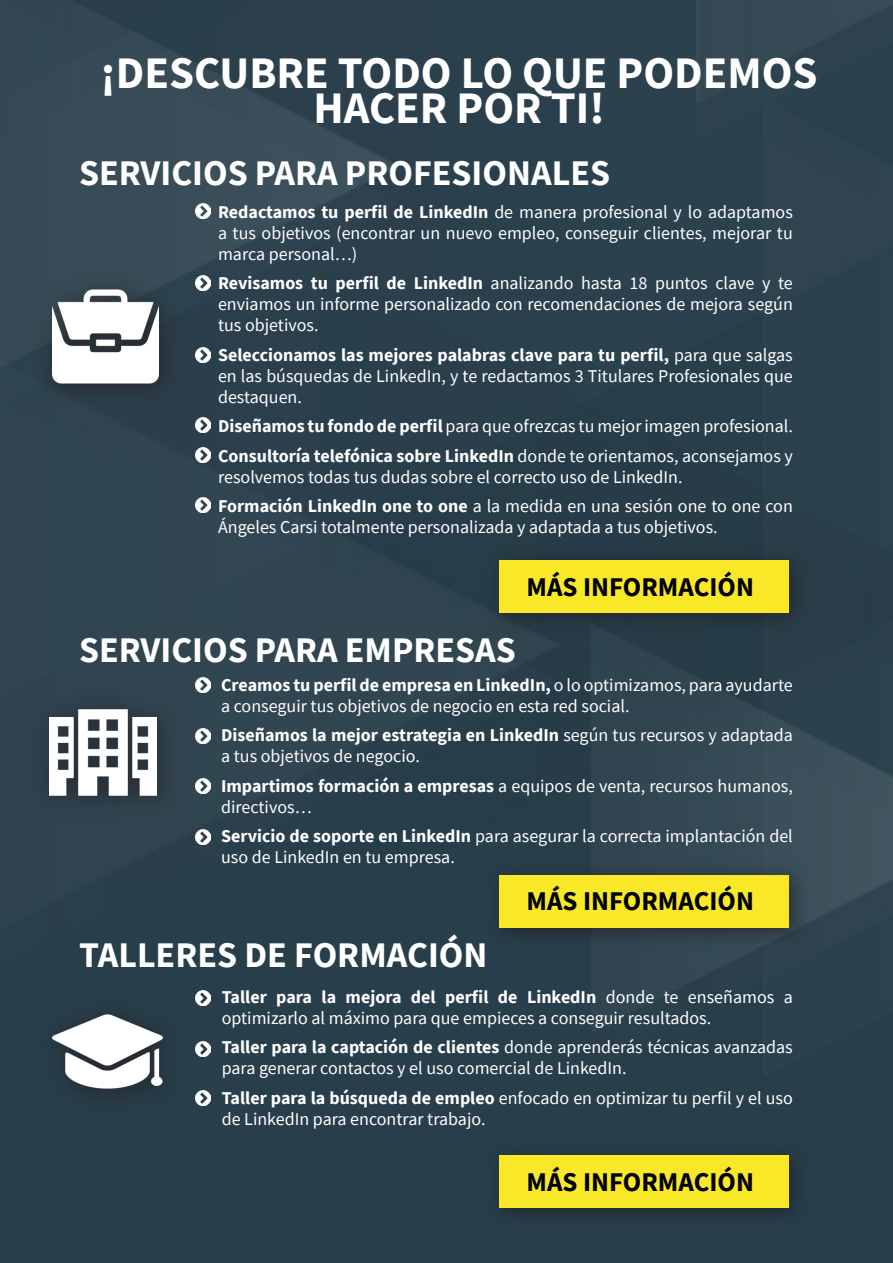
<style>
.page{position:relative;width:893px;height:1263px;background:#fff}
.page>*{position:absolute;margin:0;border:0;box-sizing:border-box;transform-origin:0 0}
.bullet_points_2{font:700 45px "Source Sans Pro";color:#fff}
.bullet_points_2-2{font:700 36px "Source Sans Pro";color:#fff}
.bullet_points_2-3{font:700 27px "Source Sans Pro";color:#000}
.bullet_points_2-4{font:18px/21px "Source Sans Pro";color:#fff}
.s1{font-weight:700}
</style>
<div class="page">
<img style="left:0;top:0;width:893px;height:1263px">
<div style="left:32px;top:269px;width:154px;height:141px;background:#231f20;opacity:.75"></div>
<img style="left:53px;top:283px;width:106px;height:107px">
<div style="left:34px;top:995px;width:152px;height:119px;background:#273d4a"></div>
<img style="left:53px;top:1014px;width:109px;height:81px">
<div style="left:29px;top:688px;width:154px;height:134px;background:#2f414e"></div>
<img style="left:50px;top:709px;width:106px;height:90px">
<img style="left:196px;top:204px;width:15px;height:15px">
<img style="left:196px;top:276px;width:15px;height:15px">
<img style="left:196px;top:347px;width:15px;height:15px">
<img style="left:196px;top:417px;width:15px;height:15px">
<img style="left:196px;top:447px;width:15px;height:15px">
<img style="left:196px;top:497px;width:15px;height:15px">
<img style="left:195px;top:990px;width:15px;height:15px">
<img style="left:195px;top:1041px;width:15px;height:15px">
<img style="left:195px;top:1090px;width:15px;height:15px">
<img style="left:196px;top:677px;width:15px;height:15px">
<img style="left:196px;top:729px;width:15px;height:15px">
<img style="left:196px;top:779px;width:15px;height:15px">
<img style="left:196px;top:829px;width:15px;height:15px">
<div style="left:484px;top:1140px;width:327px;height:90px;background:#231f20;opacity:.75"></div>
<div style="left:500px;top:1155px;width:289px;height:53px;background:#f9e827"></div>
<div style="left:484px;top:859px;width:327px;height:90px;background:#231f20;opacity:.75"></div>
<div style="left:500px;top:875px;width:289px;height:53px;background:#f9e827"></div>
<div style="left:484px;top:545px;width:327px;height:90px;background:#273944"></div>
<div style="left:500px;top:560px;width:289px;height:53px;background:#f9e827"></div>
<p class="bullet_points_2" style="left:101px;top:42px;width:718px">¡DESCUBRE TODO LO QUE PODEMOS</p>
<p class="bullet_points_2" style="left:313px;top:78px;width:293px">HACER POR TI!</p>
<p class="bullet_points_2-2" style="left:79px;top:149px;width:532px">SERVICIOS PARA PROFESIONALES</p>
<p class="bullet_points_2-4" style="left:218px;top:201px;width:576px;text-align:justify"><span class="s1">Redactamos tu perfil de LinkedIn</span> de manera profesional y lo adaptamos a tus objetivos (encontrar un nuevo empleo, conseguir clientes, mejorar tu marca personal…)</p>
<p class="bullet_points_2-4" style="left:218px;top:273px;width:576px;text-align:justify"><span class="s1">Revisamos tu perfil de LinkedIn</span> analizando hasta 18 puntos clave y te enviamos un informe personalizado con recomendaciones de mejora según tus objetivos.</p>
<p class="bullet_points_2-4" style="left:218px;top:344px;width:576px;text-align:justify"><span class="s1">Seleccionamos las mejores palabras clave para tu perfil,</span> para que salgas en las búsquedas de LinkedIn, y te redactamos 3 Titulares Profesionales que destaquen.</p>
<p class="bullet_points_2-4" style="left:218px;top:416px;width:576px"><span class="s1">Diseñamos tu fondo de perfil</span> para que ofrezcas tu mejor imagen profesional.</p>
<p class="bullet_points_2-4" style="left:218px;top:445px;width:576px"><span class="s1">Consultoría telefónica sobre LinkedIn</span> donde te orientamos, aconsejamos y resolvemos todas tus dudas sobre el correcto uso de LinkedIn.</p>
<p class="bullet_points_2-4" style="left:218px;top:496px;width:576px"><span class="s1">Formación LinkedIn one to one</span> a la medida en una sesión one to one con<br>Ángeles Carsi totalmente personalizada y adaptada a tus objetivos.</p>
<p class="bullet_points_2-3" style="left:526px;top:568px;width:229px">MÁS INFORMACIÓN</p>
<p class="bullet_points_2-2" style="left:79px;top:625px;width:438px">SERVICIOS PARA EMPRESAS</p>
<p class="bullet_points_2-4" style="left:221px;top:674px;width:573px"><span class="s1">Creamos tu perfil de empresa en LinkedIn,</span> o lo optimizamos, para ayudarte a conseguir tus objetivos de negocio en esta red social.</p>
<p class="bullet_points_2-4" style="left:221px;top:725px;width:573px"><span class="s1">Diseñamos la mejor estrategia en LinkedIn</span> según tus recursos y adaptada a tus objetivos de negocio.</p>
<p class="bullet_points_2-4" style="left:221px;top:775px;width:573px"><span class="s1">Impartimos formación a empresas</span> a equipos de venta, recursos humanos, directivos…</p>
<p class="bullet_points_2-4" style="left:221px;top:826px;width:573px"><span class="s1">Servicio de soporte en LinkedIn</span> para asegurar la correcta implantación del uso de LinkedIn en tu empresa.</p>
<p class="bullet_points_2-2" style="left:79px;top:930px;width:410px">TALLERES DE FORMACIÓN</p>
<p class="bullet_points_2-3" style="left:526px;top:883px;width:229px">MÁS INFORMACIÓN</p>
<p class="bullet_points_2-4" style="left:222px;top:986px;width:573px"><span class="s1">Taller para la mejora del perfil de LinkedIn</span> donde te enseñamos a optimizarlo al máximo para que empieces a conseguir resultados.</p>
<p class="bullet_points_2-4" style="left:222px;top:1037px;width:573px"><span class="s1">Taller para la captación de clientes</span> donde aprenderás técnicas avanzadas para generar contactos y el uso comercial de LinkedIn.</p>
<p class="bullet_points_2-4" style="left:222px;top:1087px;width:573px"><span class="s1">Taller para la búsqueda de empleo</span> enfocado en optimizar tu perfil y el uso de LinkedIn para encontrar trabajo.</p>
<p class="bullet_points_2-3" style="left:526px;top:1163px;width:229px">MÁS INFORMACIÓN</p>
</div>
